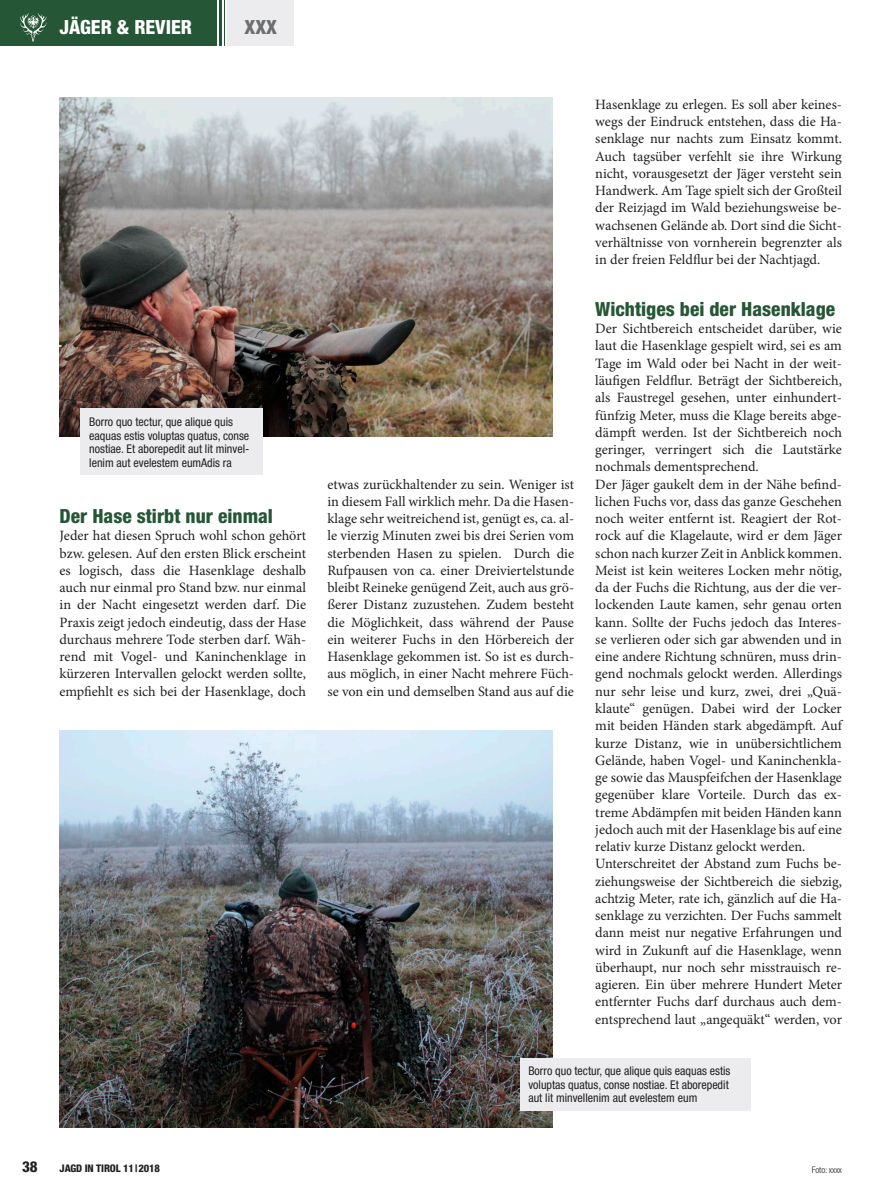
<style>
.page{position:relative;width:893px;height:1191px;background:#fff}
.page>*{position:absolute;margin:0;border:0;box-sizing:border-box;transform-origin:0 0}
.t1{font:800 condensed 19.5px "Helvetica Neue LT Std";color:#255635}
.t2{font:800 condensed 19.5px "Helvetica Neue LT Std";color:#fff}
.t3{font:800 condensed 19.5px "Helvetica Neue LT Std";color:#6c6d70}
.t4{font:800 condensed 15px "Helvetica Neue LT Std";color:#231f20}
.t5{font:14.25px/17.2px "Minion Pro";letter-spacing:-.005em;color:#231f20;text-align:justify}
.t6{font:condensed 12px/13.5px "Helvetica Neue LT Std";color:#231f20}
.t7{font:800 condensed 10.5px "Helvetica Neue LT Std";letter-spacing:-.01em;color:#231f20}
.t8{font:300 condensed 9px "Helvetica Neue LT Std";letter-spacing:-.01em;color:#231f20}
</style>
<div class="page">
<hr style="left:224px;top:0;width:1px;height:46px;background:#255635">
<hr style="left:219px;top:0;width:3px;height:46px;background:#255635">
<div style="left:227px;top:0;width:67px;height:46px;background:#ececee"></div>
<div style="left:0;top:0;width:217px;height:46px;background:#255635"></div>
<img style="left:20px;top:13px;width:27px;height:28px">
<img style="left:60px;top:730px;width:493px;height:397px">
<img style="left:60px;top:98px;width:493px;height:339px">
<div style="left:81px;top:409px;width:182px;height:66px;background:#ececee"></div>
<div style="left:520px;top:1058px;width:230px;height:52px;background:#ececee"></div>
<h1 class="t2" style="left:60px;top:15px;width:134px">JÄGER &amp; REVIER</h1>
<h1 class="t3" style="left:244px;top:15px;width:34px">XXX</h1>
<p class="t6" style="left:89px;top:415px;width:162px">Borro quo tectur, que alique quis eaquas estis voluptas quatus, conse nostiae. Et aborepedit aut lit minvel&shy;lenim aut evelestem eumAdis ra</p>
<h1 class="t1" style="left:60px;top:504px;width:215px">Der Hase stirbt nur einmal</h1>
<p class="t5" style="left:60px;top:527px;width:248px">Jeder hat diesen Spruch wohl schon gehört bzw. gelesen. Auf den ersten Blick erscheint es logisch, dass die Hasenklage deshalb auch nur einmal pro Stand bzw. nur einmal in der Nacht eingesetzt werden darf. Die Praxis zeigt jedoch eindeutig, dass der Hase durchaus mehrere Tode sterben darf. Wäh&shy;rend mit Vogel- und Kaninchenklage in kürzeren Intervallen gelockt werden sollte, empfiehlt es sich bei der Hasenklage, doch</p>
<p class="t5" style="left:595px;top:96px;width:248px">Hasenklage zu erlegen. Es soll aber keines&shy;wegs der Eindruck entstehen, dass die Ha&shy;senklage nur nachts zum Einsatz kommt.<br>Auch tagsüber verfehlt sie ihre Wirkung nicht, vorausgesetzt der Jäger versteht sein Handwerk. Am Tage spielt sich der Großteil der Reizjagd im Wald beziehungsweise be&shy;wachsenen Gelände ab. Dort sind die Sicht&shy;verhältnisse von vornherein begrenzter als in der freien Feldflur bei der Nachtjagd.</p>
<h1 class="t1" style="left:595px;top:297px;width:241px">Wichtiges bei der Hasenklage</h1>
<p class="t5" style="left:595px;top:320px;width:248px;text-align:left">Der Sichtbereich entscheidet darüber, wie laut die Hasenklage gespielt wird, sei es am Tage im Wald oder bei Nacht in der weit&shy;läufigen Feldflur. Beträgt der Sichtbereich, als Faustregel gesehen, unter einhundert&shy;fünfzig Meter, muss die Klage bereits abge&shy;dämpft werden. Ist der Sichtbereich noch geringer, verringert sich die Lautstärke nochmals dementsprechend.<br>Der Jäger gaukelt dem in der Nähe befind&shy;lichen Fuchs vor, dass das ganze Geschehen noch weiter entfernt ist. Reagiert der Rot&shy;rock auf die Klagelaute, wird er dem Jäger schon nach kurzer Zeit in Anblick kommen.<br>Meist ist kein weiteres Locken mehr nötig, da der Fuchs die Richtung, aus der die ver&shy;lockenden Laute kamen, sehr genau orten kann. Sollte der Fuchs jedoch das Interes&shy;se verlieren oder sich gar abwenden und in eine andere Richtung schnüren, muss drin&shy;gend nochmals gelockt werden. Allerdings nur sehr leise und kurz, zwei, drei „Quä&shy;klaute“ genügen. Dabei wird der Locker mit beiden Händen stark abgedämpft. Auf kurze Distanz, wie in unübersichtlichem Gelände, haben Vogel- und Kaninchenkla&shy;ge sowie das Mauspfeifchen der Hasenklage gegenüber klare Vorteile. Durch das ex&shy;treme Abdämpfen mit beiden Händen kann jedoch auch mit der Hasenklage bis auf eine relativ kurze Distanz gelockt werden.<br>Unterschreitet der Abstand zum Fuchs be&shy;ziehungsweise der Sichtbereich die siebzig, achtzig Meter, rate ich, gänzlich auf die Ha&shy;senklage zu verzichten. Der Fuchs sammelt dann meist nur negative Erfahrungen und wird in Zukunft auf die Hasenklage, wenn überhaupt, nur noch sehr misstrauisch re&shy;agieren. Ein über mehrere Hundert Meter entfernter Fuchs darf durchaus auch dem&shy;entsprechend laut „angequäkt“ werden, vor</p>
<p class="t6" style="left:528px;top:1064px;width:204px">Borro quo tectur, que alique quis eaquas estis voluptas quatus, conse nostiae. Et aborepedit aut lit minvellenim aut evelestem eum</p>
<p class="t5" style="left:327px;top:475px;width:248px">etwas zurückhaltender zu sein. Weniger ist in diesem Fall wirklich mehr. Da die Hasen&shy;klage sehr weitreichend ist, genügt es, ca. al&shy;le vierzig Minuten zwei bis drei Serien vom sterbenden Hasen zu spielen. Durch die Rufpausen von ca. einer Dreiviertelstunde bleibt Reineke genügend Zeit, auch aus grö&shy;ßerer Distanz zuzustehen. Zudem besteht die Möglichkeit, dass während der Pause ein weiterer Fuchs in den Hörbereich der Hasenklage gekommen ist. So ist es durch&shy;aus möglich, in einer Nacht mehrere Füch&shy;se von ein und demselben Stand aus auf die</p>
<p class="t4" style="left:22px;top:1157px;width:17px">38</p>
<p class="t7" style="left:60px;top:1162px;width:102px">JAGD IN TIROL 11|2018</p>
<p class="t8" style="left:812px;top:1164px;width:32px">Foto: xxxx</p>
</div>
